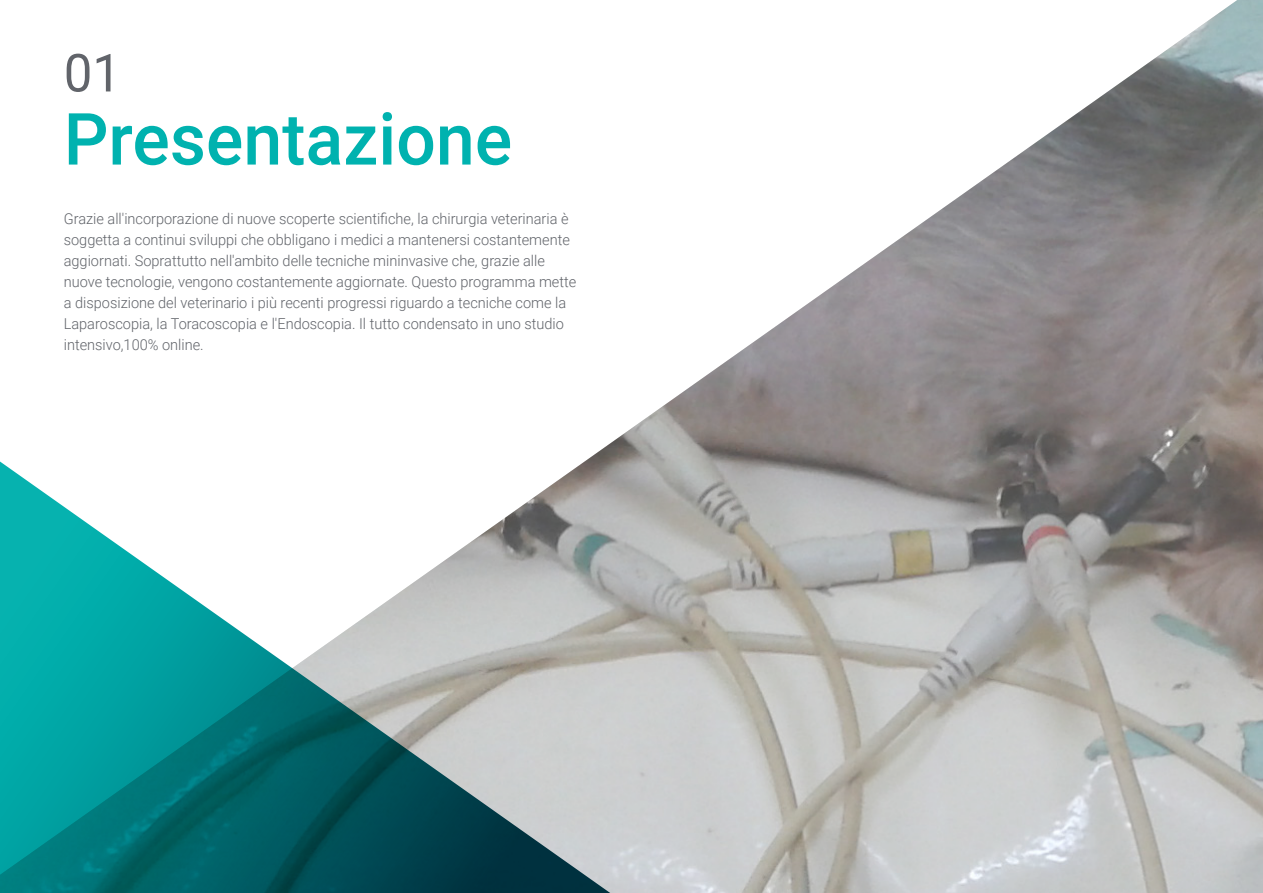
<style>
.page{position:relative;width:1263px;height:893px;background:#fff}
.page>*{position:absolute;margin:0;border:0;box-sizing:border-box;transform-origin:0 0}
.t1{font:500 72px "Roboto";color:#00b2af}
.t2{font:52.5px "Roboto";color:#61646a}
.t3{font:300 15px/21px "Roboto";color:#61646a}
</style>
<div class="page">
<img style="left:606px;top:0;width:657px;height:893px">
<svg style="left:0;top:446px;width:640px;height:447px"></svg>
<h2 class="t2" style="left:64px;top:36px;width:59px">01</h2>
<h1 class="t1" style="left:64px;top:89px;width:450px">Presentazione</h1>
<p class="t3" style="left:64px;top:208px;width:514px">Grazie all'incorporazione di nuove scoperte scientifiche, la chirurgia veterinaria è soggetta a continui sviluppi che obbligano i medici a mantenersi costantemente aggiornati. Soprattutto nell'ambito delle tecniche mininvasive che, grazie alle nuove tecnologie, vengono costantemente aggiornate. Questo programma mette a disposizione del veterinario i più recenti progressi riguardo a tecniche come la Laparoscopia, la Toracoscopia e l'Endoscopia. Il tutto condensato in uno studio intensivo,100% online.</p>
</div>
